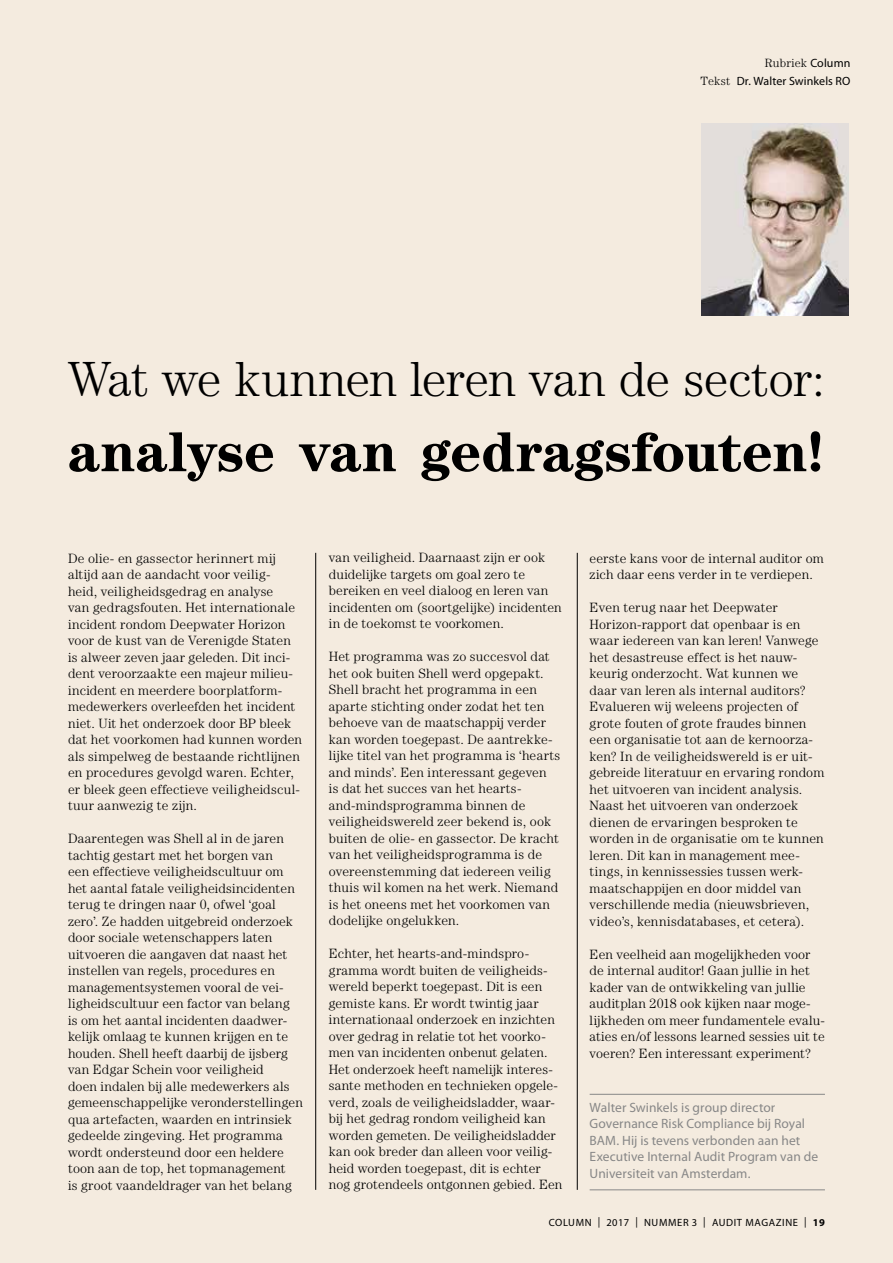
<style>
.page{position:relative;width:893px;height:1263px;background:#f4ebdf}
.page>*{position:absolute;margin:0;border:0;box-sizing:border-box;transform-origin:0 0}
.t1{font:700 57px "Century LT";letter-spacing:-.005em;color:#000}
.t2{font:300 49.5px "Century LT";letter-spacing:-.015em;color:#000}
.t3{font:300 13.5px/16.5px "Century LT";letter-spacing:.01em;color:#000}
.t4{font:13.5px/16.5px "Myriad Pro";letter-spacing:.005em;color:#878787}
.t5{font:12px "Myriad Pro";letter-spacing:.01em;color:#000}
.t6{font:300 12px "Century LT";letter-spacing:.015em;color:#000}
.t7{font:10.5px "Myriad Pro";letter-spacing:.06em;color:#000}
.t8{font:10.5px "Myriad Pro";letter-spacing:.04em;color:#000}
.s1{font-family:"Myriad Pro";font-weight:400}
.s2{font-family:"Century LT";font-weight:300}
.s3{font-weight:700}
</style>
<div class="page">
<hr style="left:315px;top:553px;width:1px;height:637px;background:#000">
<hr style="left:577px;top:553px;width:1px;height:637px;background:#000">
<hr style="left:590px;top:1094px;width:235px;height:1px;background:#878787">
<hr style="left:590px;top:1189px;width:235px;height:1px;background:#878787">
<img style="left:702px;top:124px;width:147px;height:191px">
<p class="t6" style="left:765px;top:56px;width:87px">Rubriek <span class="s1">Column</span></p>
<p class="t5" style="left:701px;top:74px;width:151px"><span class="s2">Tekst</span> Dr. Walter Swinkels RO</p>
<h2 class="t2" style="left:68px;top:350px;width:758px">Wat we kunnen leren van de sector:</h2>
<h1 class="t1" style="left:68px;top:418px;width:758px">analyse van gedragsfouten!</h1>
<p class="t3" style="left:68px;top:549px;width:236px">De olie- en gassector herinnert mij altijd aan de aandacht voor veilig&shy;heid, veiligheidsgedrag en analyse<br>van gedragsfouten. Het internationale incident rondom Deepwater Horizon voor de kust van de Verenigde Staten is alweer zeven jaar geleden. Dit inci&shy;dent veroorzaakte een majeur milieu&shy;incident en meerdere boorplatform&shy;medewerkers overleefden het incident niet. Uit het onderzoek door BP bleek dat het voorkomen had kunnen worden als simpelweg de bestaande richtlijnen en procedures gevolgd waren. Echter, er bleek geen effectieve veiligheidscul&shy;tuur aanwezig te zijn.</p>
<p class="t3" style="left:68px;top:830px;width:236px">Daarentegen was Shell al in de jaren tachtig gestart met het borgen van<br>een effectieve veiligheidscultuur om het aantal fatale veiligheidsincidenten terug te dringen naar 0, ofwel ‘goal zero’. Ze hadden uitgebreid onderzoek door sociale wetenschappers laten uitvoeren die aangaven dat naast het instellen van regels, procedures en managementsystemen vooral de vei&shy;ligheidscultuur een factor van belang is om het aantal incidenten daadwer&shy;kelijk omlaag te kunnen krijgen en te houden. Shell heeft daarbij de ijsberg van Edgar Schein voor veiligheid<br>doen indalen bij alle medewerkers als gemeenschappelijke veronderstellingen qua artefacten, waarden en intrinsiek gedeelde zingeving. Het programma wordt ondersteund door een heldere toon aan de top, het topmanagement<br>is groot vaandeldrager van het belang</p>
<p class="t3" style="left:329px;top:549px;width:234px">van veiligheid. Daarnaast zijn er ook duidelijke targets om goal zero te bereiken en veel dialoog en leren van incidenten om (soortgelijke) incidenten in de toekomst te voorkomen.</p>
<p class="t3" style="left:329px;top:648px;width:233px">Het programma was zo succesvol dat het ook buiten Shell werd opgepakt.<br>Shell bracht het programma in een aparte stichting onder zodat het ten behoeve van de maatschappij verder kan worden toegepast. De aantrekke&shy;lijke titel van het programma is ‘hearts and minds’. Een interessant gegeven<br>is dat het succes van het hearts&shy;and-mindsprogramma binnen de veiligheidswereld zeer bekend is, ook buiten de olie- en gassector. De kracht van het veiligheidsprogramma is de overeenstemming dat iedereen veilig thuis wil komen na het werk. Niemand is het oneens met het voorkomen van dodelijke ongelukken.</p>
<p class="t3" style="left:329px;top:945px;width:235px">Echter, het hearts-and-mindspro&shy;gramma wordt buiten de veiligheids&shy;wereld beperkt toegepast. Dit is een gemiste kans. Er wordt twintig jaar internationaal onderzoek en inzichten over gedrag in relatie tot het voorko&shy;men van incidenten onbenut gelaten.<br>Het onderzoek heeft namelijk interes&shy;sante methoden en technieken opgele&shy;verd, zoals de veiligheidsladder, waar&shy;bij het gedrag rondom veiligheid kan worden gemeten. De veiligheidsladder kan ook breder dan alleen voor veilig&shy;heid worden toegepast, dit is echter nog grotendeels ontgonnen gebied. Een</p>
<p class="t3" style="left:590px;top:549px;width:236px">eerste kans voor de internal auditor om zich daar eens verder in te verdiepen.</p>
<p class="t3" style="left:590px;top:599px;width:236px">Even terug naar het Deepwater Horizon-rapport dat openbaar is en waar iedereen van kan leren! Vanwege het desastreuse effect is het nauw&shy;keurig onderzocht. Wat kunnen we daar van leren als internal auditors?<br>Evalueren wij weleens projecten of grote fouten of grote fraudes binnen een organisatie tot aan de kernoorza&shy;ken? In de veiligheidswereld is er uit&shy;gebreide literatuur en ervaring rondom het uitvoeren van incident analysis.<br>Naast het uitvoeren van onderzoek dienen de ervaringen besproken te worden in de organisatie om te kunnen leren. Dit kan in management mee&shy;tings, in kennissessies tussen werk&shy;maatschappijen en door middel van verschillende media (nieuwsbrieven, video’s, kennisdatabases, et cetera).</p>
<p class="t3" style="left:590px;top:945px;width:237px">Een veelheid aan mogelijkheden voor de internal auditor! Gaan jullie in het kader van de ontwikkeling van jullie auditplan 2018 ook kijken naar moge&shy;lijkheden om meer fundamentele evalu&shy;aties en/of lessons learned sessies uit te voeren? Een interessant experiment?</p>
<p class="t4" style="left:590px;top:1099px;width:230px">Walter Swinkels is group director Governance Risk Compliance bij Royal BAM. Hij is tevens verbonden aan het Executive Internal Audit Program van de Universiteit van Amsterdam.</p>
<p class="t8" style="left:549px;top:1216px;width:91px">COLUMN | 2017 |</p>
<p class="t7" style="left:644px;top:1216px;width:63px">NUMMER 3 |</p>
<p class="t7" style="left:712px;top:1216px;width:114px">AUDIT MAGAZINE | <span class="s3">19</span></p>
</div>
